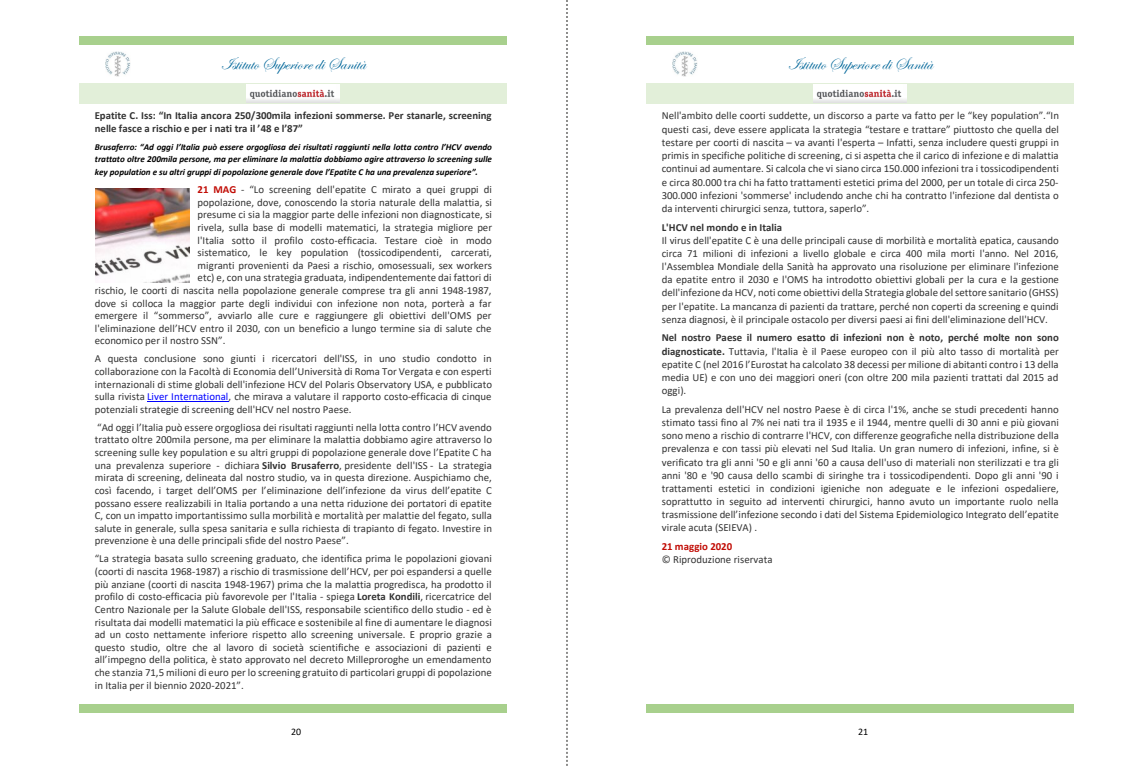
<style>
.page{position:relative;width:1134px;height:766px;background:#fff}
.page>*{position:absolute;margin:0;border:0;box-sizing:border-box;transform-origin:0 0}
.t1{font:17.9px "Edwardian Script ITC";color:#069}
.t2{font:10.8px/13.2px "Calibri";color:#333;text-align:justify}
.t3{font:700 10.8px/13px "Calibri";color:#333}
.t4{font:700 10.8px "Calibri";letter-spacing:.005em;color:#c10c05}
.t5{font:9.9px "Calibri";color:#000}
.t6{font:italic 700 9.1px/12.7px "Calibri";letter-spacing:-.005em;color:#000;text-align:justify}
.s1{font-weight:700;color:#c10c05}
.s2{color:#00f}
.s3{font-weight:700}
</style>
<div class="page">
<div style="left:80px;top:36px;width:427px;height:9px;background:#a8d08d"></div>
<svg style="left:80px;top:83px;width:427px;height:21px;background:#e3efdb"></svg>
<div style="left:85px;top:85px;width:417px;height:17px;background:#e2efd9"></div>
<hr style="left:147px;top:401px;width:81px;height:1px;background:#00f">
<div style="left:80px;top:703px;width:427px;height:9px;background:#a8d08d"></div>
<img style="left:105px;top:51px;width:25px;height:26px">
<img style="left:247px;top:85px;width:93px;height:17px">
<img style="left:96px;top:189px;width:93px;height:93px">
<div style="left:647px;top:36px;width:427px;height:9px;background:#a8d08d"></div>
<svg style="left:647px;top:83px;width:427px;height:21px;background:#e3efdb"></svg>
<div style="left:652px;top:85px;width:417px;height:17px;background:#e2efd9"></div>
<div style="left:647px;top:703px;width:427px;height:9px;background:#a8d08d"></div>
<img style="left:672px;top:51px;width:25px;height:26px">
<img style="left:814px;top:85px;width:93px;height:17px">
<svg style="left:567px;top:0;width:1px;height:765px"></svg>
<h1 class="t1" style="left:221px;top:54px;width:146px">Istituto Superiore di Sanità</h1>
<p class="t3" style="left:95px;top:109px;width:398px">Epatite C. Iss: “In Italia ancora 250/300mila infezioni sommerse. Per stanarle, screening nelle fasce a rischio e per i nati tra il ’48 e l’87”</p>
<p class="t6" style="left:95px;top:140px;width:399px">Brusaferro: “Ad oggi l’Italia può essere orgogliosa dei risultati raggiunti nella lotta contro l’HCV avendo trattato oltre 200mila persone, ma per eliminare la malattia dobbiamo agire attraverso lo screening sulle key population e su altri gruppi di popolazione generale dove l’Epatite C ha una prevalenza superiore”.</p>
<p class="t2" style="left:198px;top:182px;width:296px"><span class="s1">21 MAG</span> - “Lo screening dell'epatite C mirato a quei gruppi di</p>
<p class="t2" style="left:198px;top:195px;width:296px">popolazione, dove, conoscendo la storia naturale della malattia, si</p>
<p class="t2" style="left:198px;top:208px;width:296px">presume ci sia la maggior parte delle infezioni non diagnosticate, si</p>
<p class="t2" style="left:198px;top:220px;width:296px">rivela, sulla base di modelli matematici, la strategia migliore per</p>
<p class="t2" style="left:198px;top:233px;width:296px">l'Italia sotto il profilo costo-efficacia. Testare cioè in modo</p>
<p class="t2" style="left:198px;top:246px;width:296px">sistematico, le key population (tossicodipendenti, carcerati,</p>
<p class="t2" style="left:198px;top:258px;width:296px">migranti provenienti da Paesi a rischio, omosessuali, sex workers</p>
<p class="t2" style="left:198px;top:271px;width:296px">etc) e, con una strategia graduata, indipendentemente dai fattori di</p>
<p class="t2" style="left:95px;top:283px;width:398px">rischio, le coorti di nascita nella popolazione generale comprese tra gli anni 1948-1987,</p>
<p class="t2" style="left:95px;top:296px;width:398px">dove si colloca la maggior parte degli individui con infezione non nota, porterà a far</p>
<p class="t2" style="left:95px;top:308px;width:398px">emergere il “sommerso”, avviarlo alle cure e raggiungere gli obiettivi dell'OMS per</p>
<p class="t2" style="left:95px;top:321px;width:398px">l'eliminazione dell’HCV entro il 2030, con un beneficio a lungo termine sia di salute che</p>
<p class="t2" style="left:95px;top:334px;width:132px">economico per il nostro SSN”.</p>
<p class="t2" style="left:95px;top:352px;width:399px;line-height:12.7px">A questa conclusione sono giunti i ricercatori dell'ISS, in uno studio condotto in collaborazione con la Facoltà di Economia dell’Università di Roma Tor Vergata e con esperti internazionali di stime globali dell'infezione HCV del Polaris Observatory USA, e pubblicato sulla rivista <span class="s2">Liver International</span>, che mirava a valutare il rapporto costo-efficacia di cinque potenziali strategie di screening dell'HCV nel nostro Paese.</p>
<p class="t2" style="left:95px;top:420px;width:399px;line-height:12.6px">“Ad oggi l’Italia può essere orgogliosa dei risultati raggiunti nella lotta contro l’HCV avendo trattato oltre 200mila persone, ma per eliminare la malattia dobbiamo agire attraverso lo screening sulle key population e su altri gruppi di popolazione generale dove l’Epatite C ha una prevalenza superiore - dichiara <span class="s3">Silvio Brusaferro</span>, presidente dell'ISS - La strategia mirata di screening, delineata dal nostro studio, va in questa direzione. Auspichiamo che, così facendo, i target dell’OMS per l’eliminazione dell’infezione da virus dell’epatite C possano essere realizzabili in Italia portando a una netta riduzione dei portatori di epatite C, con un impatto importantissimo sulla morbilità e mortalità per malattie del fegato, sulla salute in generale, sulla spesa sanitaria e sulla richiesta di trapianto di fegato. Investire in prevenzione è una delle principali sfide del nostro Paese”.</p>
<p class="t2" style="left:95px;top:552px;width:399px;line-height:12.6px">“La strategia basata sullo screening graduato, che identifica prima le popolazioni giovani (coorti di nascita 1968-1987) a rischio di trasmissione dell’HCV, per poi espandersi a quelle più anziane (coorti di nascita 1948-1967) prima che la malattia progredisca, ha prodotto il profilo di costo-efficacia più favorevole per l'Italia - spiega <span class="s3">Loreta Kondili</span>, ricercatrice del Centro Nazionale per la Salute Globale dell'ISS, responsabile scientifico dello studio - ed è risultata dai modelli matematici la più efficace e sostenibile al fine di aumentare le diagnosi ad un costo nettamente inferiore rispetto allo screening universale. E proprio grazie a questo studio, oltre che al lavoro di società scientifiche e associazioni di pazienti e all’impegno della politica, è stato approvato nel decreto Milleproroghe un emendamento che stanzia 71,5 milioni di euro per lo screening gratuito di particolari gruppi di popolazione in Italia per il biennio 2020-2021”.</p>
<p class="t5" style="left:291px;top:724px;width:12px">20</p>
<h1 class="t1" style="left:788px;top:54px;width:146px">Istituto Superiore di Sanità</h1>
<p class="t2" style="left:662px;top:109px;width:399px">Nell'ambito delle coorti suddette, un discorso a parte va fatto per le “key population”.“In questi casi, deve essere applicata la strategia “testare e trattare” piuttosto che quella del testare per coorti di nascita – va avanti l'esperta – Infatti, senza includere questi gruppi in primis in specifiche politiche di screening, ci si aspetta che il carico di infezione e di malattia continui ad aumentare. Si calcola che vi siano circa 150.000 infezioni tra i tossicodipendenti e circa 80.000 tra chi ha fatto trattamenti estetici prima del 2000, per un totale di circa 250- 300.000 infezioni 'sommerse' includendo anche chi ha contratto l'infezione dal dentista o da interventi chirurgici senza, tuttora, saperlo”.</p>
<p class="t3" style="left:662px;top:220px;width:122px">L'HCV nel mondo e in Italia</p>
<p class="t2" style="left:662px;top:233px;width:399px">Il virus dell'epatite C è una delle principali cause di morbilità e mortalità epatica, causando circa 71 milioni di infezioni a livello globale e circa 400 mila morti l'anno. Nel 2016, l'Assemblea Mondiale della Sanità ha approvato una risoluzione per eliminare l'infezione da epatite entro il 2030 e l'OMS ha introdotto obiettivi globali per la cura e la gestione dell'infezione da HCV, noti come obiettivi della Strategia globale del settore sanitario (GHSS) per l'epatite. La mancanza di pazienti da trattare, perché non coperti da screening e quindi senza diagnosi, è il principale ostacolo per diversi paesi ai fini dell'eliminazione dell'HCV.</p>
<p class="t2" style="left:662px;top:331px;width:399px"><span class="s3">Nel nostro Paese il numero esatto di infezioni non è noto, perché molte non sono diagnosticate.</span> Tuttavia, l'Italia è il Paese europeo con il più alto tasso di mortalità per epatite C (nel 2016 l’Eurostat ha calcolato 38 decessi per milione di abitanti contro i 13 della media UE) e con uno dei maggiori oneri (con oltre 200 mila pazienti trattati dal 2015 ad oggi).</p>
<p class="t2" style="left:662px;top:402px;width:399px">La prevalenza dell'HCV nel nostro Paese è di circa l'1%, anche se studi precedenti hanno stimato tassi fino al 7% nei nati tra il 1935 e il 1944, mentre quelli di 30 anni e più giovani sono meno a rischio di contrarre l'HCV, con differenze geografiche nella distribuzione della prevalenza e con tassi più elevati nel Sud Italia. Un gran numero di infezioni, infine, si è verificato tra gli anni '50 e gli anni '60 a causa dell'uso di materiali non sterilizzati e tra gli anni '80 e '90 causa dello scambi di siringhe tra i tossicodipendenti. Dopo gli anni '90 i trattamenti estetici in condizioni igieniche non adeguate e le infezioni ospedaliere, soprattutto in seguito ad interventi chirurgici, hanno avuto un importante ruolo nella trasmissione dell’infezione secondo i dati del Sistema Epidemiologico Integrato dell’epatite virale acuta (SEIEVA) .</p>
<p class="t4" style="left:662px;top:538px;width:72px">21 maggio 2020</p>
<p class="t2" style="left:662px;top:552px;width:112px">© Riproduzione riservata</p>
<p class="t5" style="left:858px;top:724px;width:12px">21</p>
</div>
